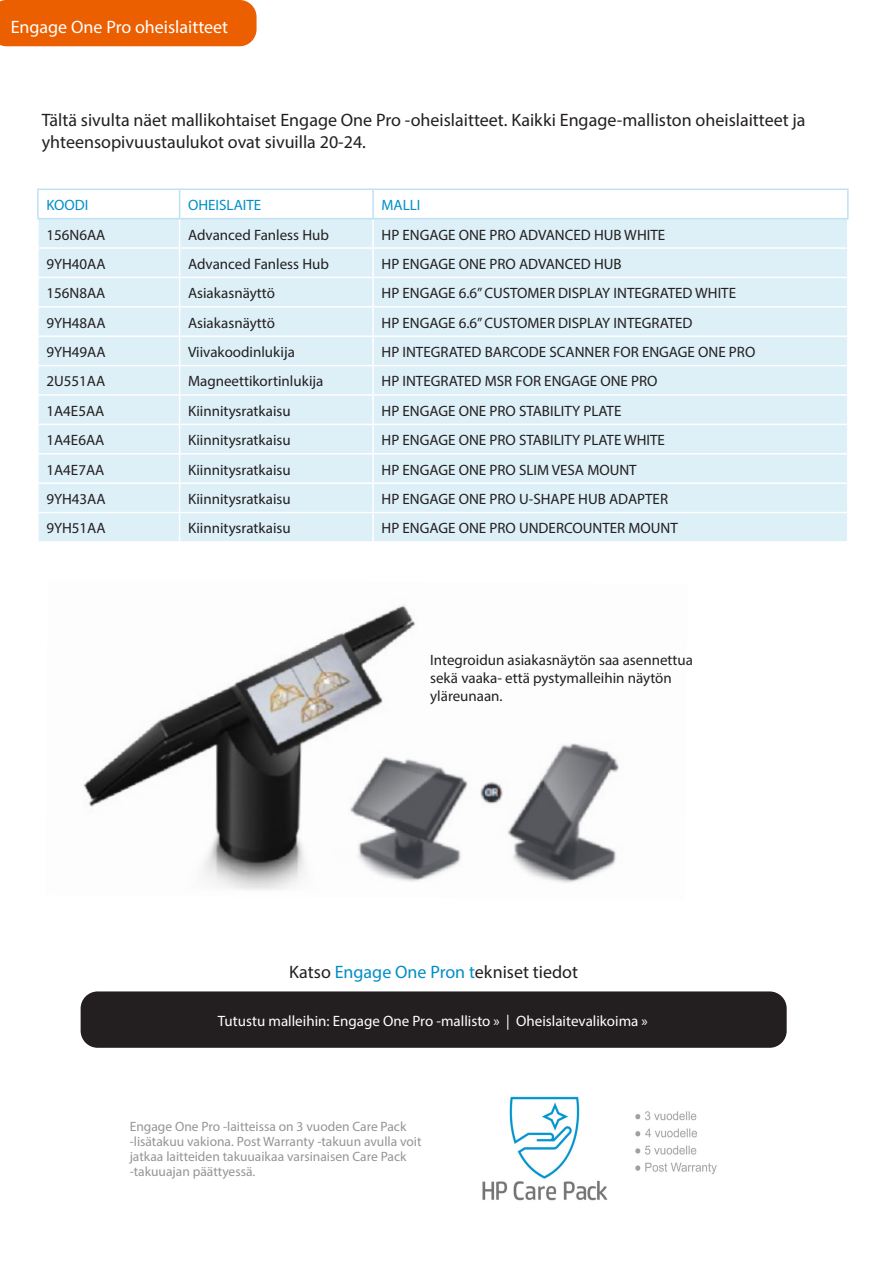
<style>
.page{position:relative;width:893px;height:1263px;background:#fff}
.page>*{position:absolute;margin:0;border:0;box-sizing:border-box;transform-origin:0 0}
.t1{font:18px/21.6px "Myriad Pro";color:#231f20}
.t2{font:18px "Myriad Pro";color:#fff}
.t3{font:15px/18px "Myriad Pro";color:#231f20}
.t4{font:15px "Myriad Pro";color:#fff}
.t5{font:15px "Myriad Pro";color:#008fc5}
.t6{font:13.5px/15px "Myriad Pro";color:#939598}
.s1{color:#008fc5}
</style>
<div class="page">
<hr style="left:37px;top:189px;width:143px;height:1px;background:#bfe1f1">
<hr style="left:37px;top:190px;width:2px;height:28px;background:#bfe1f1">
<svg style="left:38px;top:189px;width:810px;height:352px;background:#e1f1f7"></svg>
<hr style="left:373px;top:189px;width:476px;height:1px;background:#bfe1f1">
<hr style="left:372px;top:190px;width:2px;height:28px;background:#bfe1f1">
<hr style="left:847px;top:190px;width:2px;height:28px;background:#bfe1f1">
<hr style="left:37px;top:218px;width:143px;height:1px;background:#bfe1f1">
<hr style="left:180px;top:218px;width:193px;height:1px;background:#bfe1f1">
<hr style="left:373px;top:218px;width:476px;height:1px;background:#bfe1f1">
<img style="left:83px;top:605px;width:536px;height:285px">
<div style="left:81px;top:991px;width:706px;height:57px;background:#231f20;border-radius:17px"></div>
<div style="left:0;top:0;width:257px;height:46px;background:#eb5f01"></div>
<img style="left:482px;top:1096px;width:235px;height:105px">
<p class="t2" style="left:11px;top:16px;width:219px">Engage One Pro oheislaitteet</p>
<p class="t1" style="left:42px;top:109px;width:765px">Tältä sivulta näet mallikohtaiset Engage One Pro -oheislaitteet. Kaikki Engage-malliston oheislaitteet ja yhteensopivuustaulukot ovat sivuilla 20-24.</p>
<p class="t5" style="left:46px;top:196px;width:44px">KOODI</p>
<p class="t5" style="left:188px;top:196px;width:75px">OHEISLAITE</p>
<p class="t5" style="left:382px;top:196px;width:40px">MALLI</p>
<p class="t3" style="left:46px;top:225px;width:61px">156N6AA</p>
<p class="t3" style="left:188px;top:225px;width:142px">Advanced Fanless Hub</p>
<p class="t3" style="left:382px;top:225px;width:285px">HP ENGAGE ONE PRO ADVANCED HUB WHITE</p>
<p class="t3" style="left:46px;top:255px;width:61px">9YH40AA</p>
<p class="t3" style="left:188px;top:255px;width:142px">Advanced Fanless Hub</p>
<p class="t3" style="left:382px;top:255px;width:242px">HP ENGAGE ONE PRO ADVANCED HUB</p>
<p class="t3" style="left:46px;top:284px;width:61px">156N8AA</p>
<p class="t3" style="left:188px;top:284px;width:88px">Asiakasnäyttö</p>
<p class="t3" style="left:382px;top:284px;width:356px">HP ENGAGE 6.6” CUSTOMER DISPLAY INTEGRATED WHITE</p>
<p class="t3" style="left:46px;top:313px;width:61px">9YH48AA</p>
<p class="t3" style="left:188px;top:313px;width:88px">Asiakasnäyttö</p>
<p class="t3" style="left:382px;top:313px;width:312px">HP ENGAGE 6.6” CUSTOMER DISPLAY INTEGRATED</p>
<p class="t3" style="left:46px;top:343px;width:61px">9YH49AA</p>
<p class="t3" style="left:188px;top:343px;width:108px">Viivakoodinlukija</p>
<p class="t3" style="left:382px;top:343px;width:375px">HP INTEGRATED BARCODE SCANNER FOR ENGAGE ONE PRO</p>
<p class="t3" style="left:46px;top:372px;width:60px">2U551AA</p>
<p class="t3" style="left:188px;top:372px;width:137px">Magneettikortinlukija</p>
<p class="t3" style="left:382px;top:372px;width:278px">HP INTEGRATED MSR FOR ENGAGE ONE PRO</p>
<p class="t3" style="left:46px;top:402px;width:60px">1A4E5AA</p>
<p class="t3" style="left:188px;top:402px;width:104px">Kiinnitysratkaisu</p>
<p class="t3" style="left:382px;top:402px;width:241px">HP ENGAGE ONE PRO STABILITY PLATE</p>
<p class="t3" style="left:46px;top:431px;width:60px">1A4E6AA</p>
<p class="t3" style="left:188px;top:431px;width:104px">Kiinnitysratkaisu</p>
<p class="t3" style="left:382px;top:431px;width:285px">HP ENGAGE ONE PRO STABILITY PLATE WHITE</p>
<p class="t3" style="left:46px;top:460px;width:60px">1A4E7AA</p>
<p class="t3" style="left:188px;top:460px;width:104px">Kiinnitysratkaisu</p>
<p class="t3" style="left:382px;top:460px;width:257px">HP ENGAGE ONE PRO SLIM VESA MOUNT</p>
<p class="t3" style="left:46px;top:490px;width:61px">9YH43AA</p>
<p class="t3" style="left:188px;top:490px;width:104px">Kiinnitysratkaisu</p>
<p class="t3" style="left:382px;top:490px;width:288px">HP ENGAGE ONE PRO U-SHAPE HUB ADAPTER</p>
<p class="t3" style="left:46px;top:519px;width:61px">9YH51AA</p>
<p class="t3" style="left:188px;top:519px;width:104px">Kiinnitysratkaisu</p>
<p class="t3" style="left:382px;top:519px;width:298px">HP ENGAGE ONE PRO UNDERCOUNTER MOUNT</p>
<p class="t3" style="left:430px;top:650px;width:264px">Integroidun asiakasnäytön saa asennettua sekä vaaka- että pystymalleihin näytön yläreunaan.</p>
<p class="t1" style="left:289px;top:961px;width:290px">Katso <span class="s1">Engage One Pron t</span>ekniset tiedot</p>
<p class="t4" style="left:218px;top:1011px;width:432px">Tutustu malleihin: Engage One Pro -mallisto » | Oheislaitevalikoima »</p>
<p class="t6" style="left:130px;top:1119px;width:293px">Engage One Pro -laitteissa on 3 vuoden Care Pack -lisätakuu vakiona. Post Warranty -takuun avulla voit jatkaa laitteiden takuuaikaa varsinaisen Care Pack -takuuajan päättyessä.</p>
</div>
